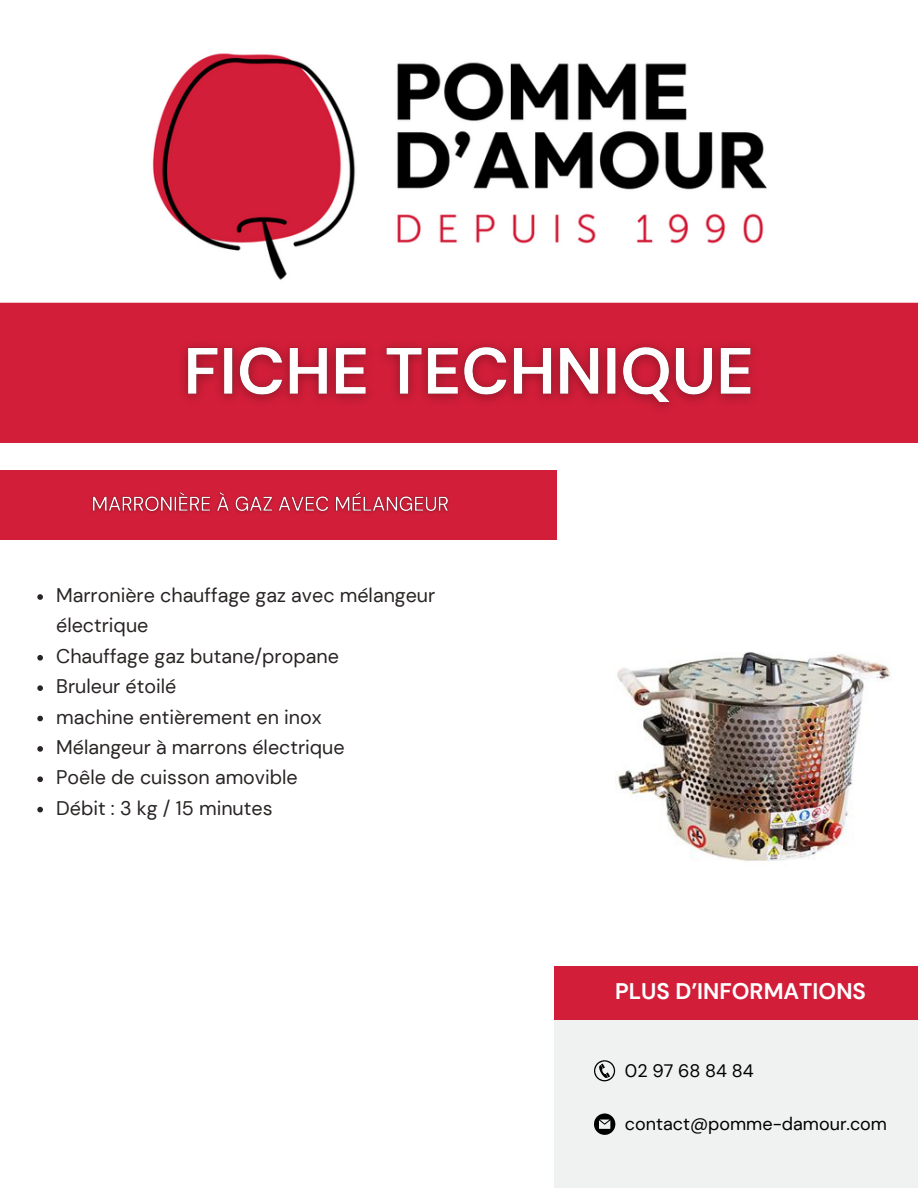
<style>
.page{position:relative;width:918px;height:1188px;background:#fff}
.page>*{position:absolute;margin:0;border:0;box-sizing:border-box;transform-origin:0 0}
.t1{font:700 22.5px "DM Sans";color:#fff}
.t2{font:19.65px/30.3px "DM Sans";color:#292424}
.t3{font:18px "DM Sans";color:#000}
</style>
<div class="page">
<img style="left:73px;top:53px;width:773px;height:250px">
<div style="left:0;top:471px;width:557px;height:69px;background:#d21e39"></div>
<div style="left:554px;top:993px;width:364px;height:195px;background:#f0f1f1"></div>
<div style="left:554px;top:966px;width:364px;height:54px;background:#d21e39"></div>
<svg style="left:594px;top:1060px;width:21px;height:21px"></svg>
<svg style="left:594px;top:1114px;width:21px;height:21px"></svg>
<div style="left:0;top:303px;width:918px;height:140px;background:#d21e39"></div>
<img style="left:616px;top:652px;width:275px;height:209px">
<img style="left:171px;top:328px;width:596px;height:94px">
<img style="left:91px;top:492px;width:358px;height:21px">
<svg style="left:37px;top:594px;width:6px;height:6px"></svg>
<svg style="left:37px;top:655px;width:6px;height:6px"></svg>
<svg style="left:37px;top:685px;width:6px;height:6px"></svg>
<svg style="left:37px;top:716px;width:6px;height:5px"></svg>
<svg style="left:37px;top:746px;width:6px;height:6px"></svg>
<svg style="left:37px;top:776px;width:6px;height:6px"></svg>
<svg style="left:37px;top:807px;width:6px;height:5px"></svg>
<p class="t2" style="left:56px;top:580px;width:381px">Marronière chauffage gaz avec mélangeur électrique</p>
<p class="t2" style="left:56px;top:641px;width:284px">Chauffage gaz butane/propane</p>
<p class="t2" style="left:56px;top:671px;width:122px">Bruleur étoilé</p>
<p class="t2" style="left:56px;top:702px;width:267px">machine entièrement en inox</p>
<p class="t2" style="left:56px;top:732px;width:290px">Mélangeur à marrons électrique</p>
<p class="t2" style="left:56px;top:762px;width:243px">Poêle de cuisson amovible</p>
<p class="t2" style="left:56px;top:793px;width:218px">Débit : 3 kg / 15 minutes</p>
<p class="t1" style="left:615px;top:977px;width:252px">PLUS D’INFORMATIONS</p>
<p class="t3" style="left:625px;top:1060px;width:130px">02 97 68 84 84</p>
<p class="t3" style="left:625px;top:1112px;width:264px">contact@pomme-damour.com</p>
</div>
